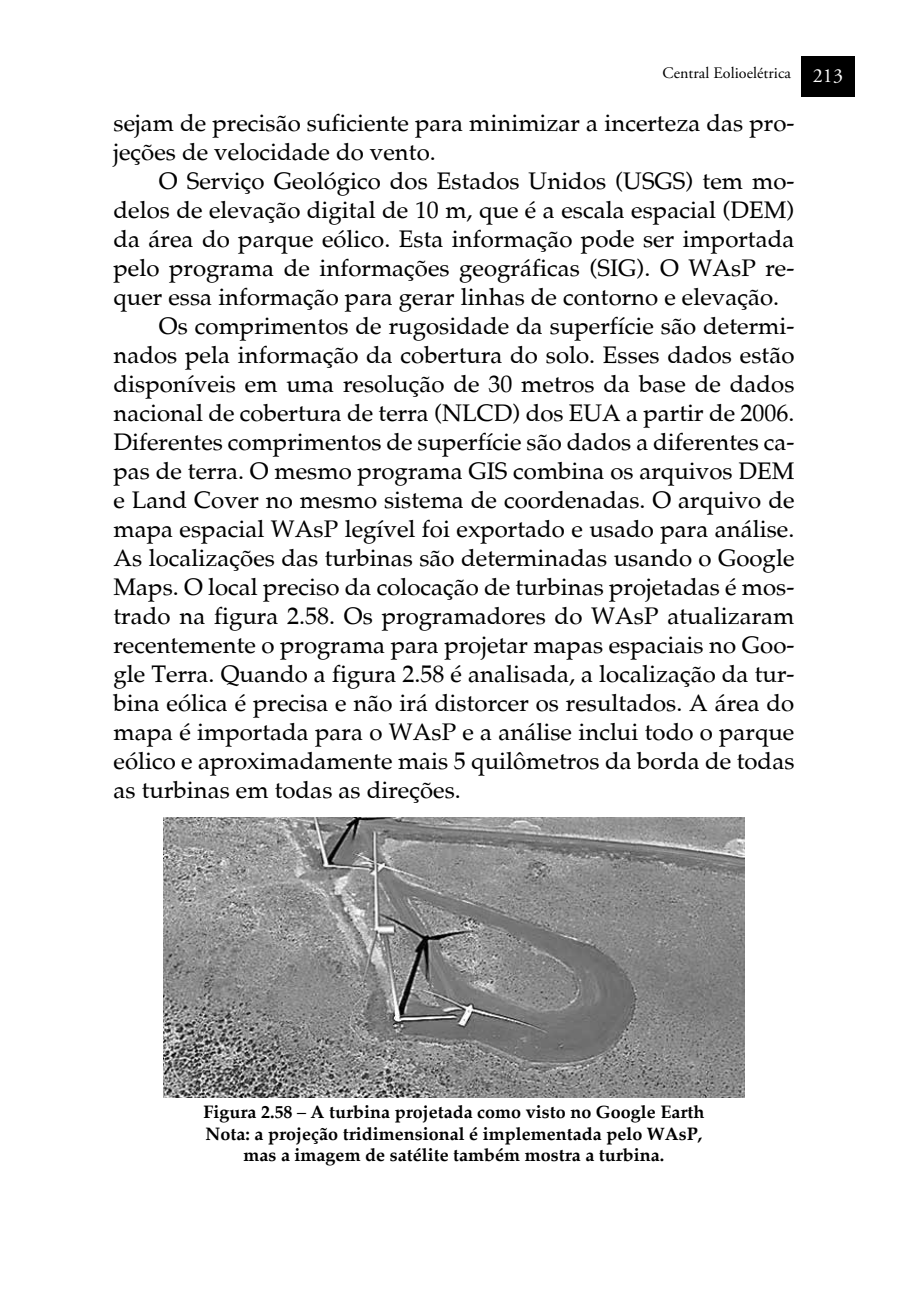
<style>
.page{position:relative;width:908px;height:1304px;background:#fff}
.page>*{position:absolute;margin:0;border:0;box-sizing:border-box;transform-origin:0 0}
.t1{font:24px/29px "Palatia";color:#000}
.t2{font:700 18px/21.6px "Palatia";color:#000;text-align:center}
.t3{font:16px "Adobe Garamond Pro";letter-spacing:.005em;color:#000}
.s1{font-size:20px;color:#fff}
.s2{font-weight:400;font-style:italic}
</style>
<div class="page">
<div style="left:800px;top:56px;width:54px;height:41px;background:#000"></div>
<img style="left:164px;top:817px;width:579px;height:281px">
<p class="t3" style="left:662px;top:63px;width:182px">Central Eolioelétrica <span class="s1">213</span></p>
<p class="t1" style="left:113px;top:108px;width:682px">sejam de precisão suficiente para minimizar a incerteza das pro&shy;jeções de velocidade do vento.</p>
<p class="t1" style="left:159px;top:166px;width:636px">O Serviço Geológico dos Estados Unidos (USGS) tem mo-</p>
<p class="t1" style="left:113px;top:195px;width:682px">delos de elevação digital de 10 m, que é a escala espacial (DEM)</p>
<p class="t1" style="left:113px;top:224px;width:682px">da área do parque eólico. Esta informação pode ser importada</p>
<p class="t1" style="left:113px;top:253px;width:682px">pelo programa de informações geográficas (SIG). O WAsP re-</p>
<p class="t1" style="left:113px;top:282px;width:667px">quer essa informação para gerar linhas de contorno e elevação.</p>
<p class="t1" style="left:159px;top:311px;width:636px">Os comprimentos de rugosidade da superfície são determi-</p>
<p class="t1" style="left:113px;top:340px;width:682px">nados pela informação da cobertura do solo. Esses dados estão</p>
<p class="t1" style="left:113px;top:369px;width:682px">disponíveis em uma resolução de 30 metros da base de dados</p>
<p class="t1" style="left:113px;top:398px;width:682px">nacional de cobertura de terra (NLCD) dos EUA a partir de 2006.</p>
<p class="t1" style="left:113px;top:427px;width:682px">Diferentes comprimentos de superfície são dados a diferentes ca-</p>
<p class="t1" style="left:113px;top:456px;width:682px">pas de terra. O mesmo programa GIS combina os arquivos DEM</p>
<p class="t1" style="left:113px;top:485px;width:682px">e Land Cover no mesmo sistema de coordenadas. O arquivo de</p>
<p class="t1" style="left:113px;top:514px;width:682px">mapa espacial WAsP legível foi exportado e usado para análise.</p>
<p class="t1" style="left:113px;top:543px;width:682px">As localizações das turbinas são determinadas usando o Google</p>
<p class="t1" style="left:113px;top:572px;width:682px">Maps. O local preciso da colocação de turbinas projetadas é mos-</p>
<p class="t1" style="left:113px;top:601px;width:682px">trado na figura 2.58. Os programadores do WAsP atualizaram</p>
<p class="t1" style="left:113px;top:630px;width:682px">recentemente o programa para projetar mapas espaciais no Goo-</p>
<p class="t1" style="left:113px;top:659px;width:682px">gle Terra. Quando a figura 2.58 é analisada, a localização da tur-</p>
<p class="t1" style="left:113px;top:688px;width:682px">bina eólica é precisa e não irá distorcer os resultados. A área do</p>
<p class="t1" style="left:113px;top:717px;width:682px">mapa é importada para o WAsP e a análise inclui todo o parque</p>
<p class="t1" style="left:113px;top:746px;width:682px">eólico e aproximadamente mais 5 quilômetros da borda de todas</p>
<p class="t1" style="left:113px;top:775px;width:349px">as turbinas em todas as direções.</p>
<p class="t2" style="left:203px;top:1101px;width:502px">Figura 2.58 <span class="s2">–</span> A turbina projetada como visto no Google Earth<br>Nota: a projeção tridimensional é implementada pelo WAsP, mas a imagem de satélite também mostra a turbina.</p>
</div>
